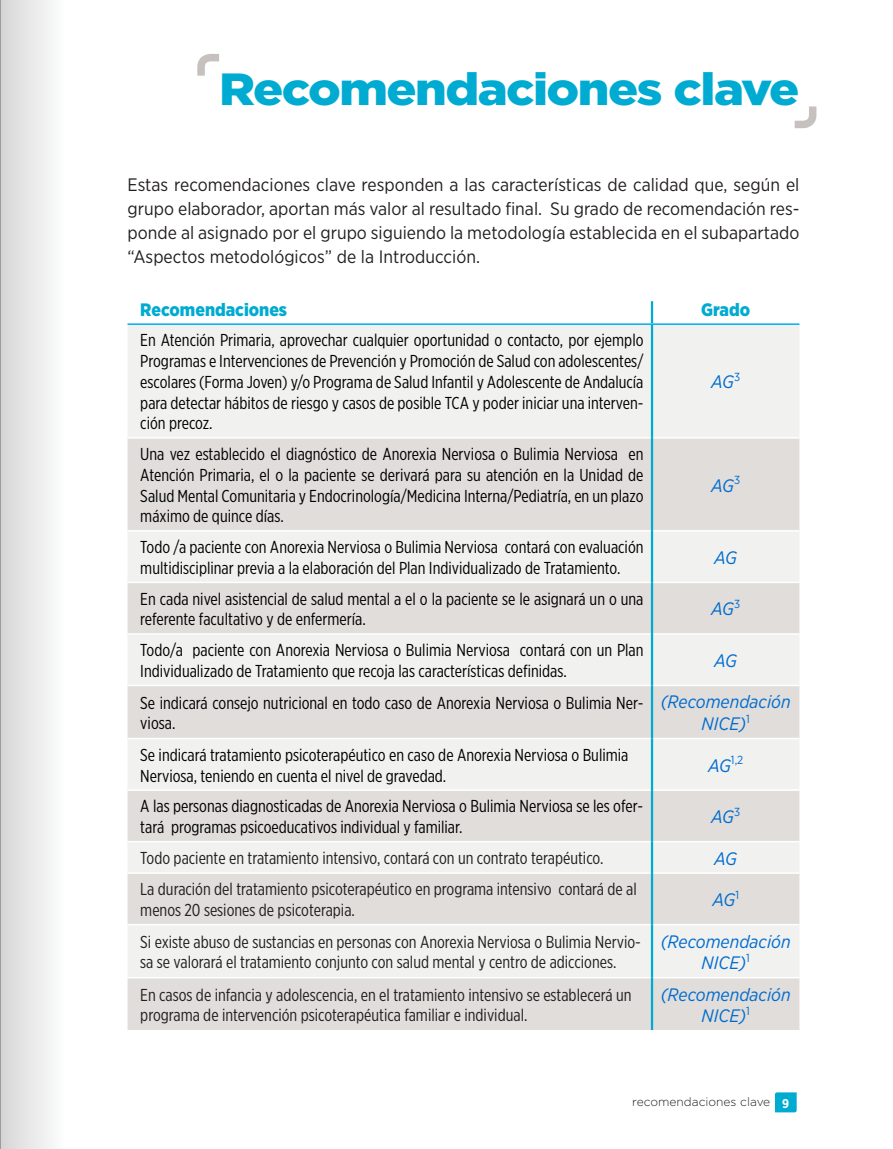
<style>
.page{position:relative;width:893px;height:1149px;background:#fff}
.page>*{position:absolute;margin:0;border:0;box-sizing:border-box;transform-origin:0 0}
.Sangría{font:900 45px "Gotham";letter-spacing:-.03em;color:#00abd2;scale:1.11 1}
.cuerpo_de_texto{font:18px/24px "Gotham Narrow";color:#231f20;text-align:justify}
.t1{font:italic 18px/21.6px "Gotham Narrow";color:#006cce;text-align:center}
.t2{font:900 18px "Gotham Narrow";color:#00abd2}
.t3{font:17.25px/20.7px "Gotham X Narrow";color:#000}
.t4{font:17.25px/20.7px "Gotham X Narrow";color:#231f20}
.Sangría-2{font:300 12px "Gotham";color:#231f20}
.t5{font:11.7px "Gotham Narrow";color:#006cce}
.s1{font-style:italic;font-size:18px}
.s2{font-family:"Gotham X Narrow";font-weight:700;font-size:12.75px;color:#fff}
</style>
<div class="page">
<svg style="left:775px;top:1092px;width:22px;height:19px"></svg>
<svg style="left:197px;top:54px;width:22px;height:22px"></svg>
<svg style="left:794px;top:106px;width:23px;height:23px"></svg>
<div style="left:128px;top:325px;width:671px;height:112px;background:#f1f1f0"></div>
<svg style="left:128px;top:438px;width:671px;height:591px;fill:#e0dddb"></svg>
<hr style="left:128px;top:530px;width:523px;height:1px;background:#fff">
<hr style="left:653px;top:530px;width:146px;height:1px;background:#fff">
<hr style="left:128px;top:581px;width:523px;height:2px;background:#fff">
<hr style="left:653px;top:581px;width:146px;height:2px;background:#fff">
<hr style="left:128px;top:633px;width:523px;height:1px;background:#fff">
<hr style="left:653px;top:633px;width:146px;height:1px;background:#fff">
<hr style="left:128px;top:684px;width:523px;height:2px;background:#fff">
<hr style="left:653px;top:684px;width:146px;height:2px;background:#fff">
<hr style="left:128px;top:737px;width:523px;height:2px;background:#fff">
<hr style="left:653px;top:737px;width:146px;height:2px;background:#fff">
<hr style="left:128px;top:789px;width:523px;height:1px;background:#fff">
<hr style="left:653px;top:789px;width:146px;height:1px;background:#fff">
<hr style="left:128px;top:840px;width:523px;height:2px;background:#fff">
<hr style="left:653px;top:840px;width:146px;height:2px;background:#fff">
<hr style="left:128px;top:872px;width:523px;height:1px;background:#fff">
<hr style="left:653px;top:872px;width:146px;height:1px;background:#fff">
<hr style="left:128px;top:923px;width:523px;height:2px;background:#fff">
<hr style="left:653px;top:923px;width:146px;height:2px;background:#fff">
<hr style="left:128px;top:976px;width:523px;height:2px;background:#fff">
<hr style="left:653px;top:976px;width:146px;height:2px;background:#fff">
<hr style="left:651px;top:301px;width:2px;height:22px;background:#00abd2">
<hr style="left:651px;top:325px;width:2px;height:112px;background:#00abd2">
<hr style="left:651px;top:437px;width:2px;height:93px;background:#00abd2">
<hr style="left:651px;top:530px;width:2px;height:52px;background:#00abd2">
<hr style="left:651px;top:582px;width:2px;height:51px;background:#00abd2">
<hr style="left:651px;top:633px;width:2px;height:52px;background:#00abd2">
<hr style="left:651px;top:685px;width:2px;height:53px;background:#00abd2">
<hr style="left:651px;top:738px;width:2px;height:51px;background:#00abd2">
<hr style="left:651px;top:789px;width:2px;height:52px;background:#00abd2">
<hr style="left:651px;top:841px;width:2px;height:31px;background:#00abd2">
<hr style="left:651px;top:872px;width:2px;height:52px;background:#00abd2">
<hr style="left:651px;top:924px;width:2px;height:53px;background:#00abd2">
<hr style="left:651px;top:977px;width:2px;height:52px;background:#00abd2">
<hr style="left:128px;top:323px;width:524px;height:2px;background:#00aeef">
<hr style="left:652px;top:323px;width:147px;height:2px;background:#00aeef">
<div style="left:0;top:0;width:72px;height:1148px;background:linear-gradient(to right,#d5d5d6,#fff)"></div>
<p class="Sangría" style="left:219px;top:58px;width:524px">Recomendaciones clave</p>
<p class="cuerpo_de_texto" style="left:128px;top:172px;width:673px">Estas recomendaciones clave responden a las características de calidad que, según el grupo elaborador, aportan más valor al resultado final. Su grado de recomendación res&shy;ponde al asignado por el grupo siguiendo la metodología establecida en el subapartado “Aspectos metodológicos” de la Introducción.</p>
<p class="t2" style="left:140px;top:297px;width:148px">Recomendaciones</p>
<p class="t2" style="left:701px;top:297px;width:50px">Grado</p>
<p class="t3" style="left:140px;top:330px;width:505px;text-align:justify">En Atención Primaria, aprovechar cualquier oportunidad o contacto, por ejemplo Programas e Intervenciones de Prevención y Promoción de Salud con adolescentes/ escolares (Forma Joven) y/o Programa de Salud Infantil y Adolescente de Andalucía para detectar hábitos de riesgo y casos de posible TCA y poder iniciar una interven&shy;ción precoz.</p>
<p class="t1" style="left:711px;top:370px;width:31px">AG<sup>3</sup></p>
<p class="t3" style="left:140px;top:443px;width:505px;text-align:justify">Una vez establecido el diagnóstico de Anorexia Nerviosa o Bulimia Nerviosa en Atención Primaria, el o la paciente se derivará para su atención en la Unidad de Salud Mental Comunitaria y Endocrinología/Medicina Interna/Pediatría, en un plazo máximo de quince días.</p>
<p class="t1" style="left:711px;top:474px;width:31px">AG<sup>3</sup></p>
<p class="t3" style="left:140px;top:536px;width:505px">Todo /a paciente con Anorexia Nerviosa o Bulimia Nerviosa contará con evaluación multidisciplinar previa a la elaboración del Plan Individualizado de Tratamiento.</p>
<p class="t1" style="left:714px;top:546px;width:24px">AG</p>
<p class="t3" style="left:140px;top:588px;width:505px">En cada nivel asistencial de salud mental a el o la paciente se le asignará un o una referente facultativo y de enfermería.</p>
<p class="t1" style="left:711px;top:597px;width:31px">AG<sup>3</sup></p>
<p class="t3" style="left:140px;top:639px;width:505px">Todo/a paciente con Anorexia Nerviosa o Bulimia Nerviosa contará con un Plan<br>Individualizado de Tratamiento que recoja las características definidas.</p>
<p class="t1" style="left:714px;top:649px;width:24px">AG</p>
<p class="t3" style="left:140px;top:691px;width:505px">Se indicará consejo nutricional en todo caso de Anorexia Nerviosa o Bulimia Ner&shy;viosa.</p>
<p class="t1" style="left:661px;top:690px;width:131px">(Recomendación<br>NICE)<sup>1</sup></p>
<p class="t3" style="left:140px;top:744px;width:490px">Se indicará tratamiento psicoterapéutico en caso de Anorexia Nerviosa o Bulimia<br>Nerviosa, teniendo en cuenta el nivel de gravedad.</p>
<p class="t5" style="left:708px;top:752px;width:37px"><span class="s1">AG</span>1,2</p>
<p class="t3" style="left:140px;top:795px;width:504px">A las personas diagnosticadas de Anorexia Nerviosa o Bulimia Nerviosa se les ofer&shy;tará programas psicoeducativos individual y familiar.</p>
<p class="t1" style="left:711px;top:805px;width:31px">AG<sup>3</sup></p>
<p class="t4" style="left:140px;top:847px;width:465px">Todo paciente en tratamiento intensivo, contará con un contrato terapéutico.</p>
<p class="t1" style="left:714px;top:846px;width:24px">AG</p>
<p class="t4" style="left:140px;top:878px;width:498px">La duración del tratamiento psicoterapéutico en programa intensivo contará de al menos 20 sesiones de psicoterapia.</p>
<p class="t1" style="left:712px;top:888px;width:28px">AG<sup>1</sup></p>
<p class="t4" style="left:140px;top:930px;width:502px">Si existe abuso de sustancias en personas con Anorexia Nerviosa o Bulimia Nervio&shy;sa se valorará el tratamiento conjunto con salud mental y centro de adicciones.</p>
<p class="t1" style="left:661px;top:929px;width:131px">(Recomendación<br>NICE)<sup>1</sup></p>
<p class="t4" style="left:140px;top:983px;width:493px">En casos de infancia y adolescencia, en el tratamiento intensivo se establecerá un programa de intervención psicoterapéutica familiar e individual.</p>
<p class="t1" style="left:661px;top:982px;width:131px">(Recomendación<br>NICE)<sup>1</sup></p>
<p class="Sangría-2" style="left:632px;top:1093px;width:158px">recomendaciones clave <span class="s2">9</span></p>
</div>
